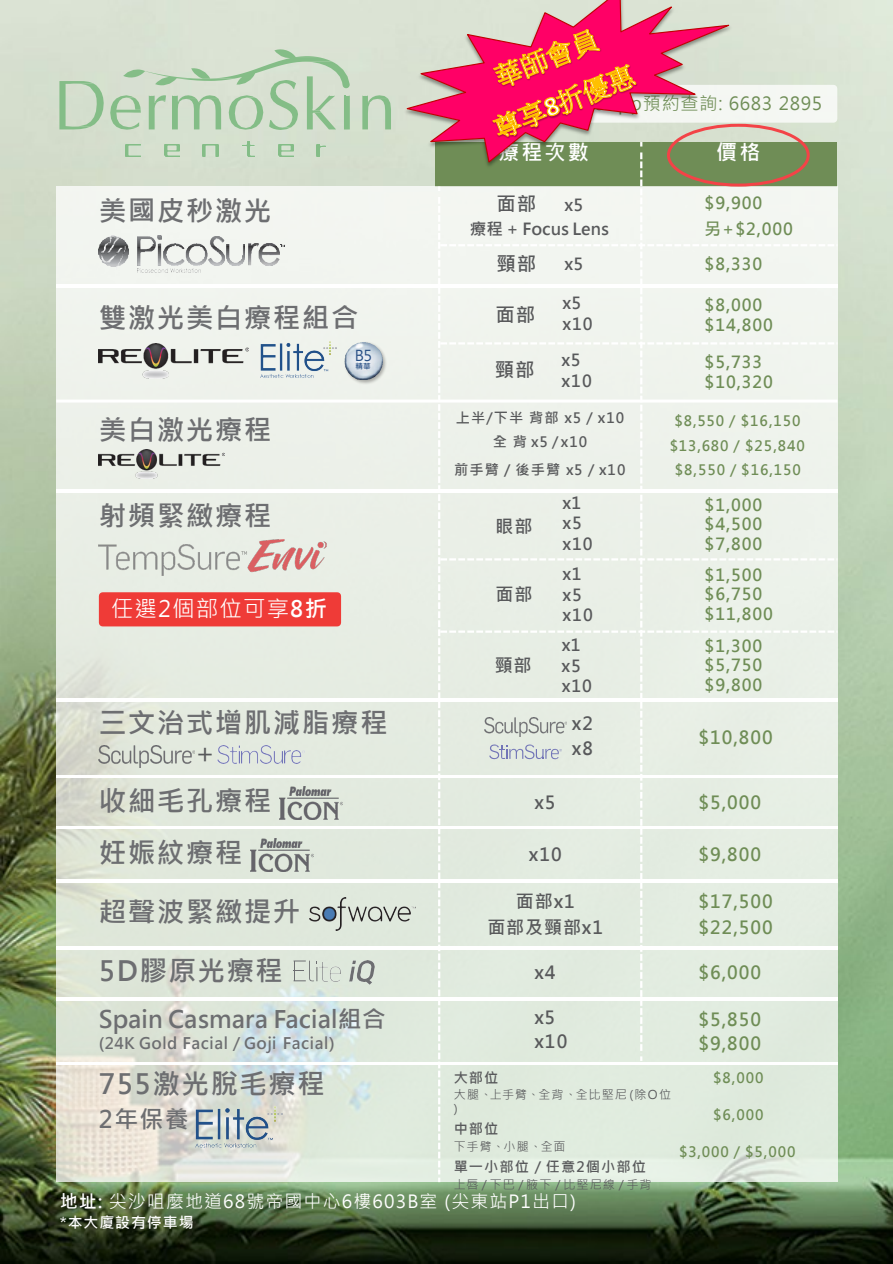
<style>
.page{position:relative;width:893px;height:1264px;background:#fff}
.page>*{position:absolute;margin:0;border:0;box-sizing:border-box;transform-origin:0 0}
.t1{font:700 27.75px "Microsoft Jheng Hei";letter-spacing:.045em;color:#6d6e71}
.t2{font:27px "Microsoft Jheng Hei";color:#58595b}
.t3{font:700 24px "Microsoft Jheng Hei";letter-spacing:.005em;color:#6d6e71}
.t4{font:22.5px "Microsoft Jheng Hei";letter-spacing:.05em;color:#fff}
.t5{font:700 21px "Microsoft Jheng Hei";letter-spacing:.105em;color:#fff}
.t6{font:700 19.5px "Microsoft Jheng Hei";letter-spacing:.045em;color:#58595b}
.t7{font:700 18px "Microsoft Jheng Hei";letter-spacing:.055em;color:#6f8d56}
.t8{font:700 18px/25.5px "Microsoft Jheng Hei";letter-spacing:.05em;color:#58595b}
.t9{font:18px "Microsoft Jheng Hei";letter-spacing:.06em;color:#fff}
.t10{font:18px "Microsoft Jheng Hei";letter-spacing:.045em;color:#6f8d56}
.t11{font:700 16.5px "Microsoft Jheng Hei";letter-spacing:.045em;color:#6f8d56}
.t12{font:700 16.5px/20.2px "Microsoft Jheng Hei";letter-spacing:.025em;color:#58595b}
.t13{font:700 16.5px "Microsoft Jheng Hei";letter-spacing:.005em;color:#58595b}
.t14{font:700 15.9px "Microsoft Jheng Hei";letter-spacing:.03em;color:#6d6e71}
.t15{font:700 15px "Microsoft Jheng Hei";letter-spacing:.06em;color:#fff}
.t16{font:15px "Microsoft Jheng Hei";color:#284f85}
.t17{font:700 14.25px "Microsoft Jheng Hei";letter-spacing:.06em;color:#6f8d56}
.t18{font:700 14.25px/24px "Microsoft Jheng Hei";letter-spacing:.075em;color:#58595b;text-align:center}
.t19{font:12px/14.4px "Microsoft Jheng Hei";letter-spacing:.075em;color:#58595b}
.t20{font:700 7.5px "Microsoft Jheng Hei";color:#284f85}
.s1{font-weight:700}
</style>
<div class="page">
<img style="left:0;top:0;width:892px;height:1263px">
<img style="left:125px;top:145px;width:15px;height:12px">
<img style="left:164px;top:145px;width:15px;height:12px">
<img style="left:203px;top:145px;width:15px;height:12px">
<img style="left:242px;top:141px;width:13px;height:16px">
<img style="left:278px;top:145px;width:16px;height:12px">
<svg style="left:317px;top:145px;width:8px;height:12px"></svg>
<svg style="left:59px;top:81px;width:45px;height:48px;background:#b9d3b5"></svg>
<svg style="left:362px;top:95px;width:29px;height:34px"></svg>
<svg style="left:110px;top:49px;width:240px;height:81px;background:#c6d9c2"></svg>
<div style="left:435px;top:142px;width:402px;height:44px;background:#6f8d56"></div>
<div style="left:56px;top:186px;width:781px;height:995px;background:#fff;opacity:.75"></div>
<img style="left:138px;top:236px;width:23px;height:29px">
<img style="left:163px;top:236px;width:61px;height:30px">
<img style="left:226px;top:244px;width:19px;height:22px">
<img style="left:248px;top:244px;width:32px;height:22px">
<svg style="left:280px;top:245px;width:6px;height:2px"></svg>
<img style="left:138px;top:268px;width:62px;height:4px">
<img style="left:99px;top:236px;width:30px;height:33px">
<img style="left:309px;top:897px;width:107px;height:33px">
<img style="left:279px;top:786px;width:63px;height:32px">
<img style="left:251px;top:838px;width:63px;height:33px">
<img style="left:99px;top:539px;width:228px;height:36px">
<img style="left:99px;top:344px;width:149px;height:34px">
<img style="left:260px;top:341px;width:76px;height:39px">
<img style="left:196px;top:1106px;width:86px;height:43px">
<hr style="left:56px;top:284px;width:781px;height:3px;background:#fff">
<hr style="left:56px;top:489px;width:781px;height:3px;background:#fff">
<hr style="left:56px;top:698px;width:781px;height:3px;background:#fff">
<hr style="left:56px;top:775px;width:781px;height:2px;background:#fff">
<hr style="left:56px;top:879px;width:781px;height:3px;background:#fff">
<hr style="left:56px;top:997px;width:781px;height:3px;background:#fff">
<hr style="left:56px;top:826px;width:781px;height:3px;background:#fff">
<hr style="left:56px;top:946px;width:781px;height:3px;background:#fff">
<hr style="left:56px;top:1061px;width:781px;height:3px;background:#fff">
<hr style="left:56px;top:399px;width:781px;height:3px;background:#fff">
<img style="left:342px;top:339px;width:47px;height:47px">
<img style="left:344px;top:342px;width:38px;height:37px">
<img style="left:99px;top:449px;width:125px;height:29px">
<div style="left:99px;top:592px;width:242px;height:34px;background:#ef3b37"></div>
<svg style="left:438px;top:152px;width:399px;height:1029px"></svg>
<img style="left:99px;top:745px;width:95px;height:22px">
<img style="left:217px;top:745px;width:22px;height:17px">
<img style="left:242px;top:745px;width:40px;height:17px">
<img style="left:285px;top:750px;width:19px;height:12px">
<svg style="left:293px;top:960px;width:24px;height:21px"></svg>
<img style="left:319px;top:962px;width:22px;height:19px">
<img style="left:349px;top:960px;width:30px;height:24px">
<img style="left:401px;top:0;width:333px;height:170px">
<svg style="left:402px;top:0;width:334px;height:164px"></svg>
<svg style="left:490px;top:28px;width:347px;height:118px"></svg>
<div style="left:667px;top:124px;width:142px;height:62px;border:3px solid #f34347;border-radius:50%"></div>
<p class="t1" style="left:99px;top:194px;width:174px">美國皮秒激光</p>
<p class="t1" style="left:99px;top:300px;width:261px">雙激光美白療程組合</p>
<p class="t1" style="left:99px;top:412px;width:174px">美白激光療程</p>
<p class="t1" style="left:99px;top:498px;width:174px">射頻緊緻療程</p>
<p class="t4" style="left:111px;top:594px;width:217px">任選2個部位可享<span class="s1">8折</span></p>
<p class="t16" style="left:355px;top:346px;width:19px">B5</p>
<p class="t20" style="left:355px;top:362px;width:17px">精華</p>
<p class="t1" style="left:99px;top:705px;width:290px">三文治式增肌減脂療程</p>
<p class="t2" style="left:195px;top:736px;width:21px">+</p>
<p class="t1" style="left:99px;top:783px;width:174px">收細毛孔療程</p>
<p class="t10" style="left:546px;top:92px;width:277px">WhatsApp預約查詢: 6683 2895</p>
<p class="t5" style="left:498px;top:139px;width:92px">療程次數</p>
<p class="t5" style="left:716px;top:139px;width:46px">價格</p>
<p class="t6" style="left:496px;top:192px;width:41px">面部</p>
<p class="t12" style="left:564px;top:194px;width:20px">x5</p>
<p class="t13" style="left:470px;top:218px;width:141px">療程 + Focus Lens</p>
<p class="t6" style="left:496px;top:252px;width:41px">頸部</p>
<p class="t12" style="left:564px;top:254px;width:20px">x5</p>
<p class="t12" style="left:562px;top:293px;width:32px">x5 x10</p>
<p class="t6" style="left:494px;top:358px;width:41px">頸部</p>
<p class="t12" style="left:561px;top:350px;width:32px">x5 x10</p>
<p class="t6" style="left:495px;top:302px;width:41px">面部</p>
<p class="t18" style="left:456px;top:406px;width:170px">上半/下半背部 x5 / x10全背 x5 /x10</p>
<p class="t18" style="left:454px;top:457px;width:173px">前手臂／後手臂 x5 / x10</p>
<p class="t8" style="left:495px;top:513px;width:38px">眼部</p>
<p class="t12" style="left:562px;top:493px;width:32px">x1 x5 x10</p>
<p class="t12" style="left:562px;top:564px;width:21px">x1</p>
<p class="t8" style="left:495px;top:581px;width:38px">面部</p>
<p class="t12" style="left:562px;top:585px;width:32px;line-height:19.8px">x5 x10</p>
<p class="t12" style="left:561px;top:635px;width:21px">x1</p>
<p class="t8" style="left:494px;top:652px;width:38px">頸部</p>
<p class="t12" style="left:561px;top:656px;width:32px;line-height:19.8px">x5 x10</p>
<p class="t8" style="left:534px;top:789px;width:23px">x5</p>
<p class="t8" style="left:572px;top:710px;width:23px">x2 x8</p>
<p class="t11" style="left:704px;top:193px;width:59px">$9,900</p>
<p class="t11" style="left:704px;top:218px;width:90px">另+$2,000</p>
<p class="t11" style="left:704px;top:254px;width:59px">$8,330</p>
<p class="t11" style="left:704px;top:294px;width:59px">$8,000</p>
<p class="t11" style="left:704px;top:314px;width:70px">$14,800</p>
<p class="t11" style="left:704px;top:351px;width:59px">$5,733</p>
<p class="t11" style="left:704px;top:371px;width:70px">$10,320</p>
<p class="t17" style="left:674px;top:412px;width:128px">$8,550 / $16,150</p>
<p class="t17" style="left:669px;top:436px;width:137px">$13,680 / $25,840</p>
<p class="t17" style="left:674px;top:461px;width:128px">$8,550／$16,150</p>
<p class="t11" style="left:704px;top:494px;width:59px">$1,000</p>
<p class="t11" style="left:704px;top:514px;width:59px">$4,500</p>
<p class="t11" style="left:704px;top:533px;width:59px">$7,800</p>
<p class="t11" style="left:704px;top:564px;width:59px">$1,500</p>
<p class="t11" style="left:704px;top:584px;width:59px">$6,750</p>
<p class="t11" style="left:704px;top:603px;width:70px">$11,800</p>
<p class="t11" style="left:704px;top:635px;width:59px">$1,300</p>
<p class="t11" style="left:704px;top:655px;width:59px">$5,750</p>
<p class="t11" style="left:704px;top:674px;width:59px">$9,800</p>
<p class="t7" style="left:698px;top:726px;width:76px">$10,800</p>
<p class="t7" style="left:698px;top:791px;width:64px">$5,000</p>
<p class="t1" style="left:99px;top:835px;width:145px">妊娠紋療程</p>
<p class="t8" style="left:529px;top:841px;width:34px">x10</p>
<p class="t7" style="left:698px;top:842px;width:64px">$9,800</p>
<p class="t1" style="left:99px;top:894px;width:203px">超聲波緊緻提升</p>
<p class="t1" style="left:99px;top:953px;width:186px">5D膠原光療程</p>
<p class="t3" style="left:99px;top:1004px;width:288px">Spain Casmara Facial組合</p>
<p class="t14" style="left:99px;top:1032px;width:237px">(24K Gold Facial / Goji Facial)</p>
<p class="t1" style="left:99px;top:1066px;width:228px">755激光脫毛療程</p>
<p class="t3" style="left:99px;top:1103px;width:91px">2年保養</p>
<p class="t8" style="left:516px;top:888px;width:60px">面部x1</p>
<p class="t8" style="left:487px;top:914px;width:117px">面部及頸部x1</p>
<p class="t8" style="left:534px;top:959px;width:23px">x4</p>
<p class="t7" style="left:698px;top:889px;width:76px">$17,500</p>
<p class="t7" style="left:698px;top:915px;width:76px">$22,500</p>
<p class="t7" style="left:698px;top:960px;width:64px">$6,000</p>
<p class="t8" style="left:534px;top:1004px;width:34px;line-height:24px">x5 x10</p>
<p class="t7" style="left:698px;top:1007px;width:64px">$5,850</p>
<p class="t7" style="left:698px;top:1032px;width:64px">$9,800</p>
<p class="t18" style="left:453px;top:1065px;width:46px">大部位</p>
<p class="t19" style="left:453px;top:1087px;width:219px">大腿、上手臂、全背、全比堅尼 (除O位)</p>
<p class="t18" style="left:453px;top:1116px;width:46px">中部位</p>
<p class="t19" style="left:453px;top:1138px;width:113px">下手臂、小腿、全面</p>
<p class="t18" style="left:453px;top:1154px;width:194px">單一小部位 / 任意2個小部位</p>
<p class="t19" style="left:453px;top:1176px;width:199px">上唇/下巴/腋下/比堅尼線/手背</p>
<p class="t17" style="left:713px;top:1068px;width:52px">$8,000</p>
<p class="t17" style="left:713px;top:1105px;width:52px">$6,000</p>
<p class="t17" style="left:679px;top:1142px;width:118px">$3,000 / $5,000</p>
<p class="t9" style="left:60px;top:1190px;width:517px"><span class="s1">地址:</span> 尖沙咀麼地道68號帝國中心6樓603B室 (尖東站P1出口)</p>
<p class="t15" style="left:60px;top:1213px;width:135px">*本大廈設有停車場</p>
</div>
